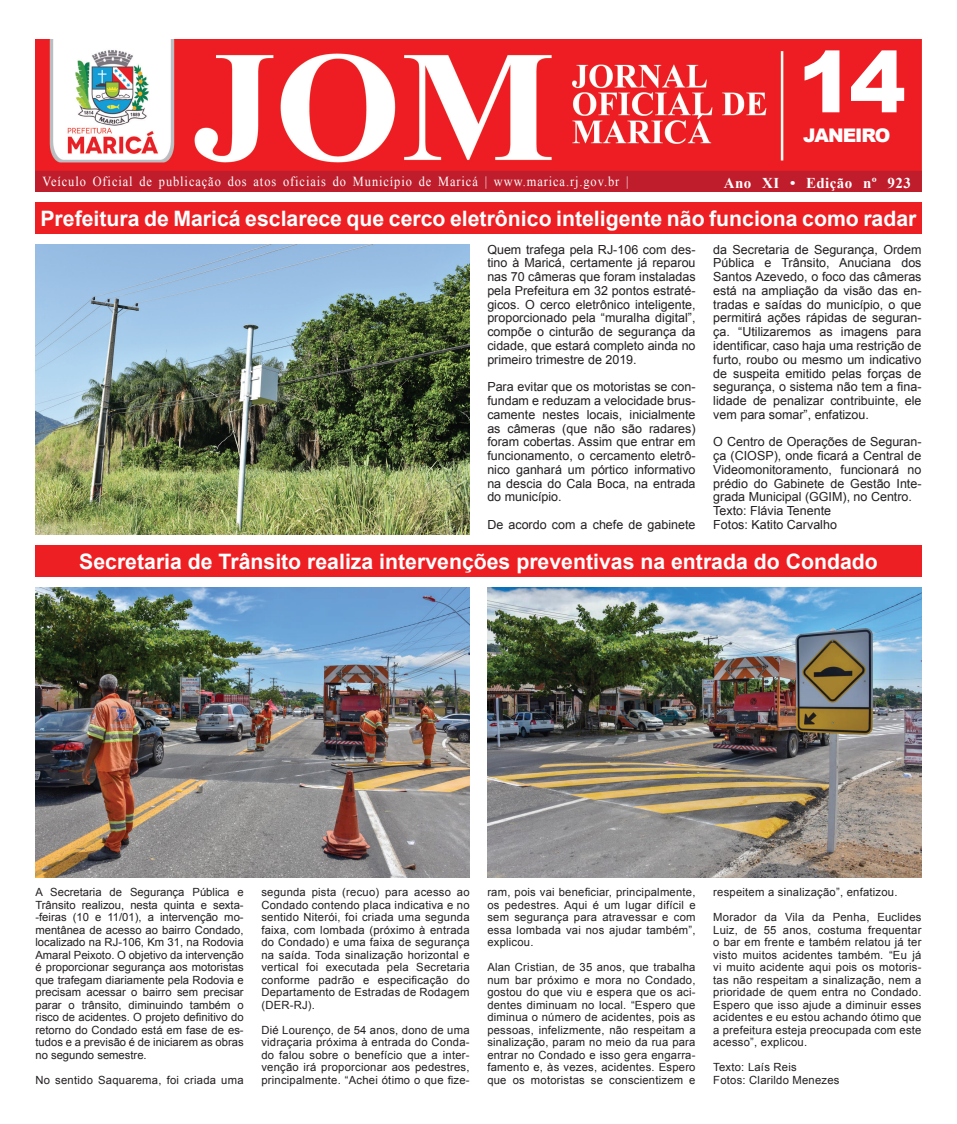
<style>
.page{position:relative;width:957px;height:1124px;background:#fff}
.page>*{position:absolute;margin:0;border:0;box-sizing:border-box;transform-origin:0 0}
.t1{font:900 85px "Arial";color:#fff}
.t2{font:700 21.25px "Arial";color:#fff}
.t3{font:900 18.75px "Arial";letter-spacing:-.05em;color:#fff}
.t4{font:700 15px "Times New Roman";letter-spacing:.025em;color:#fff}
.t5{font:13.75px "Times New Roman";letter-spacing:.075em;color:#fff;scale:.9 1}
.t6{font:12.5px/13.8px "Arial";color:#231f20;text-align:justify}
.t7{font:11.25px/12.5px "Arial";letter-spacing:.02em;color:#231f20;text-align:justify}
</style>
<div class="page">
<div style="left:35px;top:202px;width:886px;height:32px;background:#ee1f23"></div>
<img style="left:35px;top:244px;width:435px;height:290px">
<div style="left:35px;top:545px;width:886px;height:32px;background:#ee1f23"></div>
<img style="left:487px;top:587px;width:434px;height:290px">
<img style="left:35px;top:587px;width:434px;height:290px">
<img style="left:35px;top:39px;width:886px;height:152px">
<h1 class="t1" style="left:797px;top:20px;width:110px">14</h1>
<h3 class="t3" style="left:803px;top:121px;width:89px">JANEIRO</h3>
<p class="t5" style="left:43px;top:172px;width:653px">Veículo Oficial de publicação dos atos oficiais do Município de Maricá | www.marica.rj.gov.br |</p>
<h3 class="t4" style="left:724px;top:172px;width:188px">Ano XI • Edição nº 923</h3>
<h2 class="t2" style="left:40px;top:204px;width:877px">Prefeitura de Maricá esclarece que cerco eletrônico inteligente não funciona como radar</h2>
<p class="t6" style="left:487px;top:242px;width:210px">Quem trafega pela RJ-106 com des&shy;tino à Maricá, certamente já reparou nas 70 câmeras que foram instaladas pela Prefeitura em 32 pontos estraté&shy;gicos. O cerco eletrônico inteligente, proporcionado pela “muralha digital”, compõe o cinturão de segurança da cidade, que estará completo ainda no primeiro trimestre de 2019.</p>
<p class="t6" style="left:487px;top:380px;width:210px">Para evitar que os motoristas se con&shy;fundam e reduzam a velocidade brus&shy;camente nestes locais, inicialmente as câmeras (que não são radares) foram cobertas. Assim que entrar em funcionamento, o cercamento eletrô&shy;nico ganhará um pórtico informativo na descia do Cala Boca, na entrada do município.</p>
<p class="t6" style="left:487px;top:517px;width:210px">De acordo com a chefe de gabinete</p>
<p class="t6" style="left:713px;top:242px;width:210px">da Secretaria de Segurança, Ordem Pública e Trânsito, Anuciana dos Santos Azevedo, o foco das câmeras está na ampliação da visão das en&shy;tradas e saídas do município, o que permitirá ações rápidas de seguran&shy;ça. “Utilizaremos as imagens para identificar, caso haja uma restrição de furto, roubo ou mesmo um indicativo de suspeita emitido pelas forças de segurança, o sistema não tem a fina&shy;lidade de penalizar contribuinte, ele vem para somar”, enfatizou.</p>
<p class="t6" style="left:713px;top:435px;width:210px;text-align:left">O Centro de Operações de Seguran&shy;ça (CIOSP), onde ficará a Central de<br>Videomonitoramento, funcionará no prédio do Gabinete de Gestão Inte&shy;grada Municipal (GGIM), no Centro.<br>Texto: Flávia Tenente<br>Fotos: Katito Carvalho</p>
<h2 class="t2" style="left:79px;top:547px;width:800px">Secretaria de Trânsito realiza intervenções preventivas na entrada do Condado</h2>
<p class="t7" style="left:35px;top:886px;width:210px">A Secretaria de Segurança Pública e Trânsito realizou, nesta quinta e sexta--feiras (10 e 11/01), a intervenção mo&shy;mentânea de acesso ao bairro Condado, localizado na RJ-106, Km 31, na Rodovia Amaral Peixoto. O objetivo da intervenção é proporcionar segurança aos motoristas que trafegam diariamente pela Rodovia e precisam acessar o bairro sem precisar parar o trânsito, diminuindo também o risco de acidentes. O projeto definitivo do retorno do Condado está em fase de es&shy;tudos e a previsão é de iniciarem as obras no segundo semestre.</p>
<p class="t7" style="left:35px;top:1073px;width:210px">No sentido Saquarema, foi criada uma</p>
<p class="t7" style="left:261px;top:886px;width:210px">segunda pista (recuo) para acesso ao Condado contendo placa indicativa e no sentido Niterói, foi criada uma segunda faixa, com lombada (próximo à entrada do Condado) e uma faixa de segurança na saída. Toda sinalização horizontal e vertical foi executada pela Secretaria conforme padrão e especificação do Departamento de Estradas de Rodagem (DER-RJ).</p>
<p class="t7" style="left:261px;top:1023px;width:210px">Dié Lourenço, de 54 anos, dono de uma vidraçaria próxima à entrada do Conda&shy;do falou sobre o benefício que a inter&shy;venção irá proporcionar aos pedestres, principalmente. “Achei ótimo o que fize-</p>
<p class="t7" style="left:487px;top:886px;width:210px">ram, pois vai beneficiar, principalmente, os pedestres. Aqui é um lugar difícil e sem segurança para atravessar e com essa lombada vai nos ajudar também”, explicou.</p>
<p class="t7" style="left:487px;top:961px;width:210px">Alan Cristian, de 35 anos, que trabalha num bar próximo e mora no Condado, gostou do que viu e espera que os aci&shy;dentes diminuam no local. “Espero que diminua o número de acidentes, pois as pessoas, infelizmente, não respeitam a sinalização, param no meio da rua para entrar no Condado e isso gera engarra&shy;famento e, às vezes, acidentes. Espero que os motoristas se conscientizem e</p>
<p class="t7" style="left:713px;top:886px;width:186px">respeitem a sinalização”, enfatizou.</p>
<p class="t7" style="left:713px;top:911px;width:210px">Morador da Vila da Penha, Euclides Luiz, de 55 anos, costuma frequentar o bar em frente e também relatou já ter visto muitos acidentes também. “Eu já vi muito acidente aqui pois os motoris&shy;tas não respeitam a sinalização, nem a prioridade de quem entra no Condado.<br>Espero que isso ajude a diminuir esses acidentes e eu estou achando ótimo que a prefeitura esteja preocupada com este acesso”, explicou.</p>
<p class="t7" style="left:713px;top:1061px;width:128px">Texto: Laís Reis<br>Fotos: Clarildo Menezes</p>
</div>
